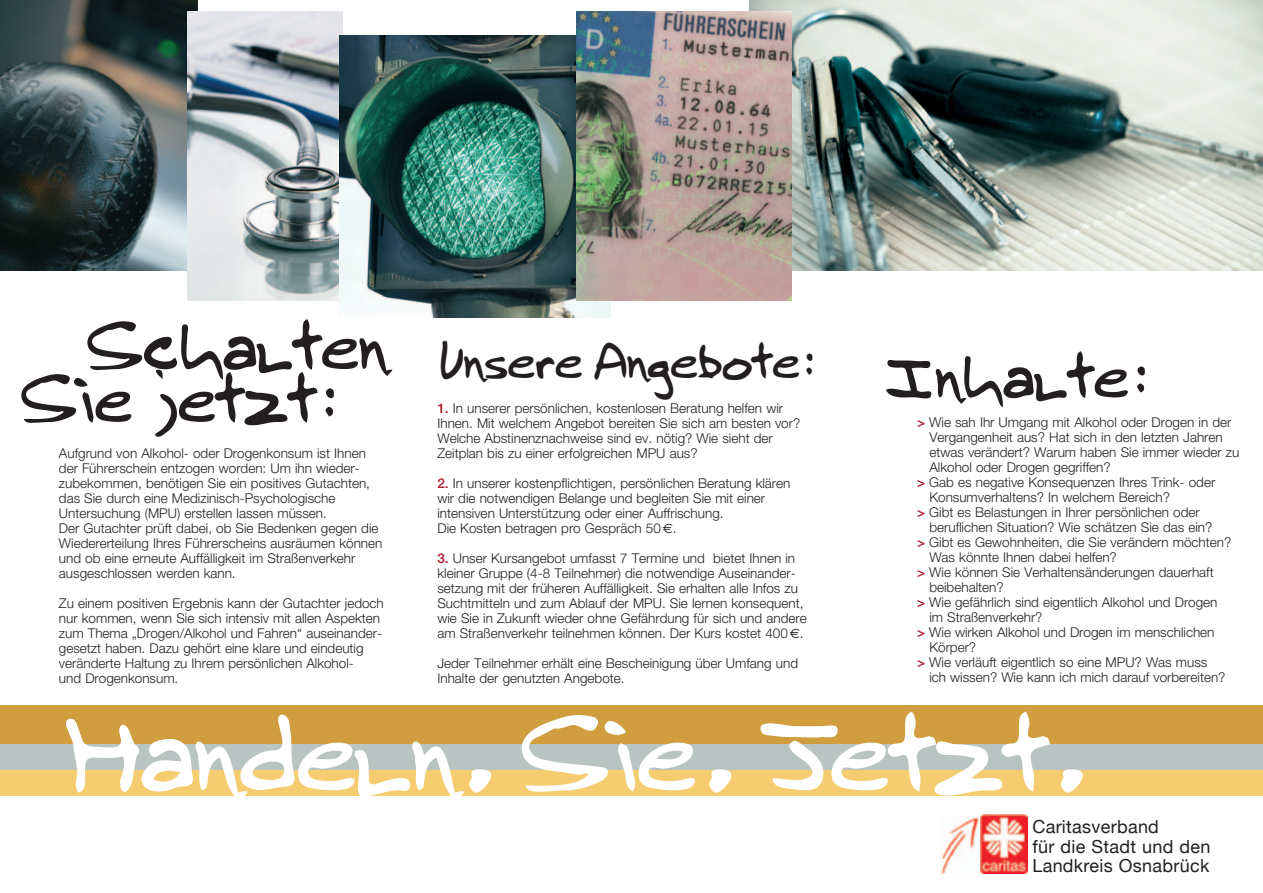
<style>
.page{position:relative;width:1263px;height:893px;background:#fff}
.page>*{position:absolute;margin:0;border:0;box-sizing:border-box;transform-origin:0 0}
.t1{font:94.5px "Curtis";color:#fff}
.t2{font:60px/52.8px "Curtis";color:#231f20}
.t3{font:43.5px "Curtis";color:#231f20}
.t4{font:18px/19.5px "Helvetica Neue";letter-spacing:.015em;color:#231f20}
.t5{font:300 13.5px/15px "Helvetica Neue";color:#231f20}
.s1{font-size:55.5px}
.s2{font-weight:500;color:#ae172d}
.s3{font-family:"Euro Sans";font-weight:400}
</style>
<div class="page">
<img style="left:750px;top:0;width:513px;height:270px">
<div style="left:0;top:705px;width:1263px;height:40px;background:#d09e3f"></div>
<div style="left:0;top:745px;width:1263px;height:25px;background:#b8c3c2"></div>
<div style="left:0;top:770px;width:1263px;height:26px;background:#f5cd70"></div>
<img style="left:0;top:0;width:198px;height:270px">
<img style="left:188px;top:11px;width:155px;height:289px">
<img style="left:340px;top:35px;width:270px;height:283px">
<img style="left:577px;top:11px;width:214px;height:289px">
<img style="left:980px;top:815px;width:47px;height:59px">
<img style="left:941px;top:817px;width:37px;height:56px">
<h2 class="t2" style="left:15px;top:322px;width:373px;text-indent:66px">Schalten<br>Sie jetzt:</h2>
<h3 class="t3" style="left:437px;top:337px;width:709px">Unsere Angebote: <span class="s1">Inhalte:</span></h3>
<p class="t5" style="left:917px;top:416px;width:316px"><span class="s2">&gt;</span> Wie sah Ihr Umgang mit Alkohol oder Drogen in der</p>
<p class="t5" style="left:929px;top:431px;width:295px">Vergangenheit aus? Hat sich in den letzten Jahren</p>
<p class="t5" style="left:929px;top:446px;width:311px">etwas verändert? Warum haben Sie immer wieder zu</p>
<p class="t5" style="left:929px;top:461px;width:183px">Alkohol oder Drogen gegriffen?</p>
<p class="t5" style="left:917px;top:476px;width:300px"><span class="s2">&gt;</span> Gab es negative Konsequenzen Ihres Trink- oder</p>
<p class="t5" style="left:929px;top:491px;width:242px">Konsumverhaltens? In welchem Bereich?</p>
<p class="t5" style="left:917px;top:506px;width:284px"><span class="s2">&gt;</span> Gibt es Belastungen in Ihrer persönlichen oder</p>
<p class="t5" style="left:929px;top:521px;width:284px">beruflichen Situation? Wie schätzen Sie das ein?</p>
<p class="t5" style="left:917px;top:536px;width:316px"><span class="s2">&gt;</span> Gibt es Gewohnheiten, die Sie verändern möchten?</p>
<p class="t5" style="left:929px;top:551px;width:189px">Was könnte Ihnen dabei helfen?</p>
<p class="t5" style="left:917px;top:566px;width:298px"><span class="s2">&gt;</span> Wie können Sie Verhaltensänderungen dauerhaft</p>
<p class="t5" style="left:929px;top:581px;width:76px">beibehalten?</p>
<p class="t5" style="left:917px;top:596px;width:302px"><span class="s2">&gt;</span> Wie gefährlich sind eigentlich Alkohol und Drogen</p>
<p class="t5" style="left:929px;top:611px;width:115px">im Straßenverkehr?</p>
<p class="t5" style="left:917px;top:626px;width:299px"><span class="s2">&gt;</span> Wie wirken Alkohol und Drogen im menschlichen</p>
<p class="t5" style="left:929px;top:641px;width:48px">Körper?</p>
<p class="t5" style="left:917px;top:656px;width:292px"><span class="s2">&gt;</span> Wie verläuft eigentlich so eine MPU? Was muss</p>
<p class="t5" style="left:929px;top:671px;width:298px">ich wissen? Wie kann ich mich darauf vorbereiten?</p>
<p class="t5" style="left:437px;top:402px;width:364px"><span class="s2">1.</span> In unserer persönlichen, kostenlosen Beratung helfen wir Ihnen. Mit welchem Angebot bereiten Sie sich am besten vor?<br>Welche Abstinenznachweise sind ev. nötig? Wie sieht der Zeitplan bis zu einer erfolgreichen MPU aus?</p>
<p class="t5" style="left:437px;top:477px;width:354px"><span class="s2">2.</span> In unserer kostenpflichtigen, persönlichen Beratung klären wir die notwendigen Belange und begleiten Sie mit einer intensiven Unterstützung oder einer Auffrischung.<br>Die Kosten betragen pro Gespräch 50<span class="s3">€</span>.</p>
<p class="t5" style="left:437px;top:552px;width:371px"><span class="s2">3.</span> Unser Kursangebot umfasst 7 Termine und bietet Ihnen in kleiner Gruppe (4-8 Teilnehmer) die notwendige Auseinander&shy;setzung mit der früheren Auffälligkeit. Sie erhalten alle Infos zu Suchtmitteln und zum Ablauf der MPU. Sie lernen konsequent, wie Sie in Zukunft wieder ohne Gefährdung für sich und andere am Straßenverkehr teilnehmen können. Der Kurs kostet 400<span class="s3">€</span>.</p>
<p class="t5" style="left:437px;top:657px;width:362px">Jeder Teilnehmer erhält eine Bescheinigung über Umfang und<br>Inhalte der genutzten Angebote.</p>
<p class="t5" style="left:59px;top:447px;width:325px">Aufgrund von Alkohol- oder Drogenkonsum ist Ihnen der Führerschein entzogen worden: Um ihn wieder&shy;zubekommen, benötigen Sie ein positives Gutachten, das Sie durch eine Medizinisch-Psychologische Untersuchung (MPU) erstellen lassen müssen.<br>Der Gutachter prüft dabei, ob Sie Bedenken gegen die Wiedererteilung Ihres Führerscheins ausräumen können und ob eine erneute Auffälligkeit im Straßenverkehr ausgeschlossen werden kann.</p>
<p class="t5" style="left:59px;top:597px;width:326px">Zu einem positiven Ergebnis kann der Gutachter jedoch nur kommen, wenn Sie sich intensiv mit allen Aspekten zum Thema „Drogen/Alkohol und Fahren“ auseinander&shy;gesetzt haben. Dazu gehört eine klare und eindeutig veränderte Haltung zu Ihrem persönlichen Alkohol-<br>und Drogenkonsum.</p>
<h1 class="t1" style="left:58px;top:702px;width:1031px">Handeln. Sie. Jetzt.</h1>
<h3 class="t4" style="left:1032px;top:817px;width:180px">Caritasverband<br>für die Stadt und den<br>Landkreis Osnabrück</h3>
</div>
